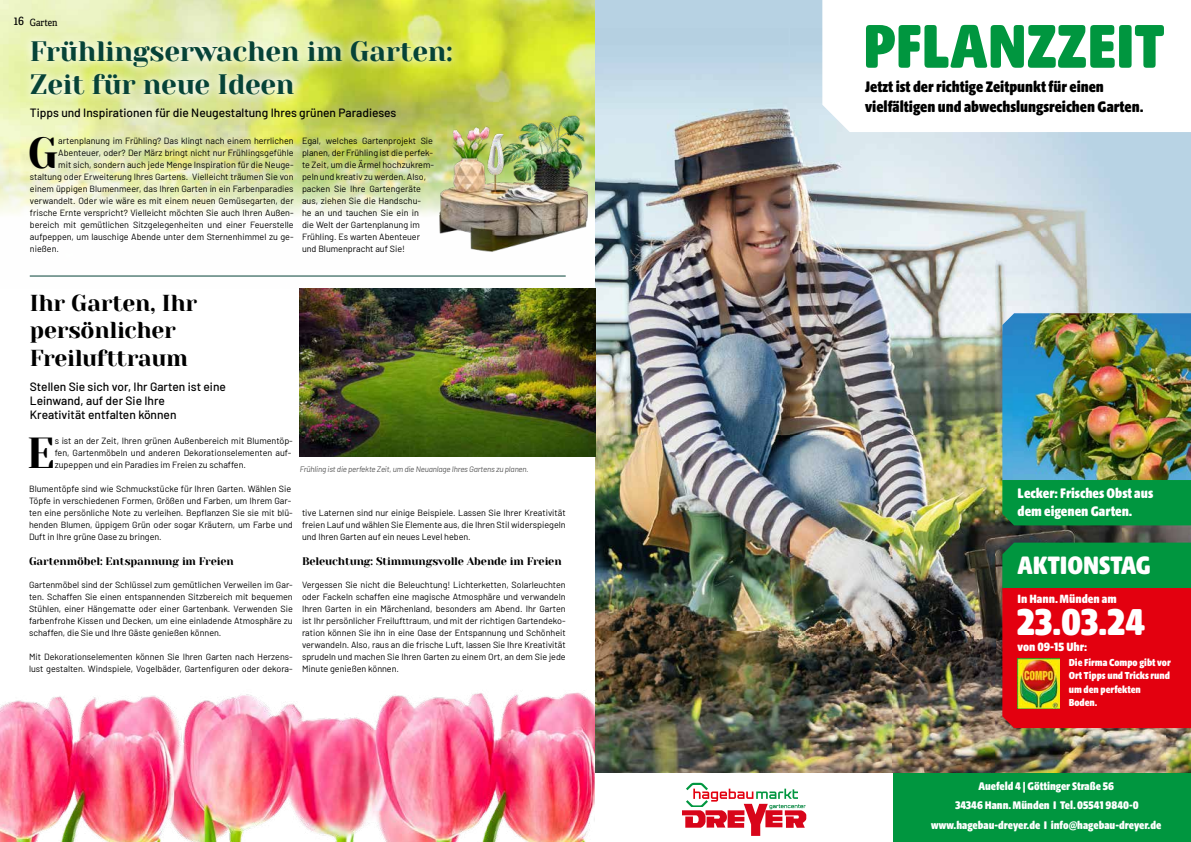
<style>
.page{position:relative;width:1191px;height:842px;background:#fff}
.page>*{position:absolute;margin:0;border:0;box-sizing:border-box;transform-origin:0 0}
.t1{font:67px "Hagebau Beta Condensed";color:#00963f}
.t2{font:43.3px "Yeseva One";color:#000}
.t3{font:40.5px "Hagebau Beta Condensed";color:#fff}
.t4{font:28px/33.6px "Yeseva One";letter-spacing:-.01em;color:#064337}
.t5{font:27.3px "Hagebau Beta Condensed";color:#fff}
.t6{font:23px/27.6px "Yeseva One";letter-spacing:-.01em;color:#000}
.t7{font:16.5px/19.8px "Hagebau Beta Condensed";color:#000}
.t8{font:15px/18px "Hagebau Beta Condensed";color:#fff}
.t9{font:13px "Hagebau Beta Condensed";color:#fff}
.t10{font:500 12px/14.4px "Barlow";color:#000}
.t11{font:12px/19.8px "Hagebau Beta Condensed";color:#fff;text-align:center}
.t12{font:11px "Yeseva One";letter-spacing:-.01em;color:#000}
.t13{font:11px/13.2px "Hagebau Beta Condensed";color:#fff}
.t14{font:10px "Adelle Condensed";color:#000}
.t15{font:9px/12px "Barlow";color:#000}
.t16{font:italic 8px "Barlow";letter-spacing:-.02em;color:#565656}
.s1{font-size:13px}
</style>
<div class="page">
<img style="left:0;top:692px;width:595px;height:150px">
<img style="left:0;top:0;width:595px;height:277px">
<div style="left:595px;top:0;width:596px;height:434px;background:#b7d2e3"></div>
<img style="left:595px;top:69px;width:596px;height:705px">
<div style="left:893px;top:774px;width:298px;height:68px;background:#00963f"></div>
<svg style="left:682px;top:782px;width:124px;height:54px"></svg>
<div style="left:822px;top:0;width:369px;height:132px;background:#fff"></div>
<img style="left:1002px;top:313px;width:189px;height:167px">
<div style="left:1002px;top:480px;width:189px;height:45px;background:#00963f"></div>
<svg style="left:1002px;top:543px;width:189px;height:185px;background:#a7271b"></svg>
<img style="left:1017px;top:658px;width:42px;height:51px">
<svg style="left:21px;top:31px;width:440px;height:74px;background:#dee794"></svg>
<hr style="left:30px;top:276px;width:536px;height:1px;background:#064337">
<img style="left:300px;top:288px;width:295px;height:168px">
<img style="left:405px;top:94px;width:235px;height:166px">
<p class="t14" style="left:14px;top:16px;width:45px"><span class="s1">16</span> Garten</p>
<h3 class="t4" style="left:30px;top:33px;width:424px">Frühlingserwachen im Garten:<br>Zeit für neue Ideen</h3>
<h3 class="t10" style="left:30px;top:105px;width:368px">Tipps und Inspirationen für die Neugestaltung Ihres grünen Paradieses</h3>
<h2 class="t2" style="left:28px;top:121px;width:32px">G</h2>
<p class="t15" style="left:58px;top:134px;width:237px">artenplanung im Frühling? Das klingt nach einem herrlichen</p>
<p class="t15" style="left:58px;top:146px;width:237px">Abenteuer, oder? Der März bringt nicht nur Frühlingsgefühle</p>
<p class="t15" style="left:58px;top:158px;width:237px">mit sich, sondern auch jede Menge Inspiration für die Neuge-</p>
<p class="t15" style="left:30px;top:170px;width:265px">staltung oder Erweiterung Ihres Gartens. Vielleicht träumen Sie von</p>
<p class="t15" style="left:30px;top:182px;width:265px">einem üppigen Blumenmeer, das Ihren Garten in ein Farbenparadies</p>
<p class="t15" style="left:30px;top:194px;width:265px">verwandelt. Oder wie wäre es mit einem neuen Gemüsegarten, der</p>
<p class="t15" style="left:30px;top:206px;width:265px">frische Ernte verspricht? Vielleicht möchten Sie auch Ihren Außen-</p>
<p class="t15" style="left:30px;top:218px;width:265px">bereich mit gemütlichen Sitzgelegenheiten und einer Feuerstelle</p>
<p class="t15" style="left:30px;top:230px;width:265px">aufpeppen, um lauschige Abende unter dem Sternenhimmel zu ge-</p>
<p class="t15" style="left:30px;top:242px;width:30px">nießen.</p>
<p class="t15" style="left:302px;top:134px;width:134px">Egal, welches Gartenprojekt Sie planen, der Frühling ist die perfek&shy;te Zeit, um die Ärmel hochzukrem&shy;peln und kreativ zu werden. Also, packen Sie Ihre Gartengeräte aus, ziehen Sie die Handschu-<br>he an und tauchen Sie ein in<br>die Welt der Gartenplanung im<br>Frühling. Es warten Abenteuer und Blumenpracht auf Sie!</p>
<h3 class="t6" style="left:30px;top:288px;width:169px">Ihr Garten, Ihr persönlicher<br>Freilufttraum</h3>
<h3 class="t10" style="left:30px;top:378px;width:197px">Stellen Sie sich vor, Ihr Garten ist eine<br>Leinwand, auf der Sie Ihre<br>Kreativität entfalten können</h3>
<h2 class="t2" style="left:27px;top:421px;width:29px">E</h2>
<p class="t15" style="left:55px;top:434px;width:239px">s ist an der Zeit, Ihren grünen Außenbereich mit Blumentöp&shy;fen, Gartenmöbeln und anderen Dekorationselementen auf&shy;zupeppen und ein Paradies im Freien zu schaffen.</p>
<p class="t15" style="left:29px;top:482px;width:265px">Blumentöpfe sind wie Schmuckstücke für Ihren Garten. Wählen Sie Töpfe in verschiedenen Formen, Größen und Farben, um Ihrem Gar&shy;ten eine persönliche Note zu verleihen. Bepflanzen Sie sie mit blü&shy;henden Blumen, üppigem Grün oder sogar Kräutern, um Farbe und Duft in Ihre grüne Oase zu bringen.</p>
<p class="t12" style="left:29px;top:553px;width:206px">Gartenmöbel: Entspannung im Freien</p>
<p class="t15" style="left:29px;top:578px;width:265px;text-align:justify">Gartenmöbel sind der Schlüssel zum gemütlichen Verweilen im Gar&shy;ten. Schaffen Sie einen entspannenden Sitzbereich mit bequemen Stühlen, einer Hängematte oder einer Gartenbank. Verwenden Sie farbenfrohe Kissen und Decken, um eine einladende Atmosphäre zu schaffen, die Sie und Ihre Gäste genießen können.</p>
<p class="t15" style="left:29px;top:650px;width:265px">Mit Dekorationselementen können Sie Ihren Garten nach Herzens&shy;lust gestalten. Windspiele, Vogelbäder, Gartenfiguren oder dekora-</p>
<p class="t16" style="left:300px;top:464px;width:230px">Frühling ist die perfekte Zeit, um die Neuanlage Ihres Gartens zu planen.</p>
<p class="t15" style="left:302px;top:506px;width:265px;text-align:justify">tive Laternen sind nur einige Beispiele. Lassen Sie Ihrer Kreativität freien Lauf und wählen Sie Elemente aus, die Ihren Stil widerspiegeln und Ihren Garten auf ein neues Level heben.</p>
<p class="t12" style="left:302px;top:553px;width:261px">Beleuchtung: Stimmungsvolle Abende im Freien</p>
<p class="t15" style="left:302px;top:578px;width:265px;text-align:justify">Vergessen Sie nicht die Beleuchtung! Lichterketten, Solarleuchten oder Fackeln schaffen eine magische Atmosphäre und verwandeln Ihren Garten in ein Märchenland, besonders am Abend. Ihr Garten ist Ihr persönlicher Freilufttraum, und mit der richtigen Gartendeko&shy;ration können Sie ihn in eine Oase der Entspannung und Schönheit verwandeln. Also, raus an die frische Luft, lassen Sie Ihre Kreativität sprudeln und machen Sie Ihren Garten zu einem Ort, an dem Sie jede Minute genießen können.</p>
<h1 class="t1" style="left:863px;top:13px;width:303px">PFLANZZEIT</h1>
<h3 class="t7" style="left:865px;top:77px;width:280px">Jetzt ist der richtige Zeitpunkt für einen vielfältigen und abwechslungsreichen Garten.</h3>
<h3 class="t8" style="left:1017px;top:484px;width:137px">Lecker: Frisches Obst aus dem eigenen Garten.</h3>
<h3 class="t5" style="left:1017px;top:552px;width:135px">AKTIONSTAG</h3>
<h3 class="t9" style="left:1017px;top:592px;width:100px">In Hann. Münden am</h3>
<h3 class="t3" style="left:1017px;top:602px;width:129px">23.03.24</h3>
<h3 class="t9" style="left:1017px;top:640px;width:71px">von 09-15 Uhr:</h3>
<p class="t13" style="left:1068px;top:656px;width:103px">Die Firma Compo gibt vor<br>Ort Tipps und Tricks rund um den perfekten<br>Boden.</p>
<h3 class="t11" style="left:931px;top:776px;width:231px">Auefeld 4 | Göttinger Straße 56<br>34346 Hann. Münden I Tel. 05541 9840-0 www.hagebau-dreyer.de I info@hagebau-dreyer.de</h3>
</div>
